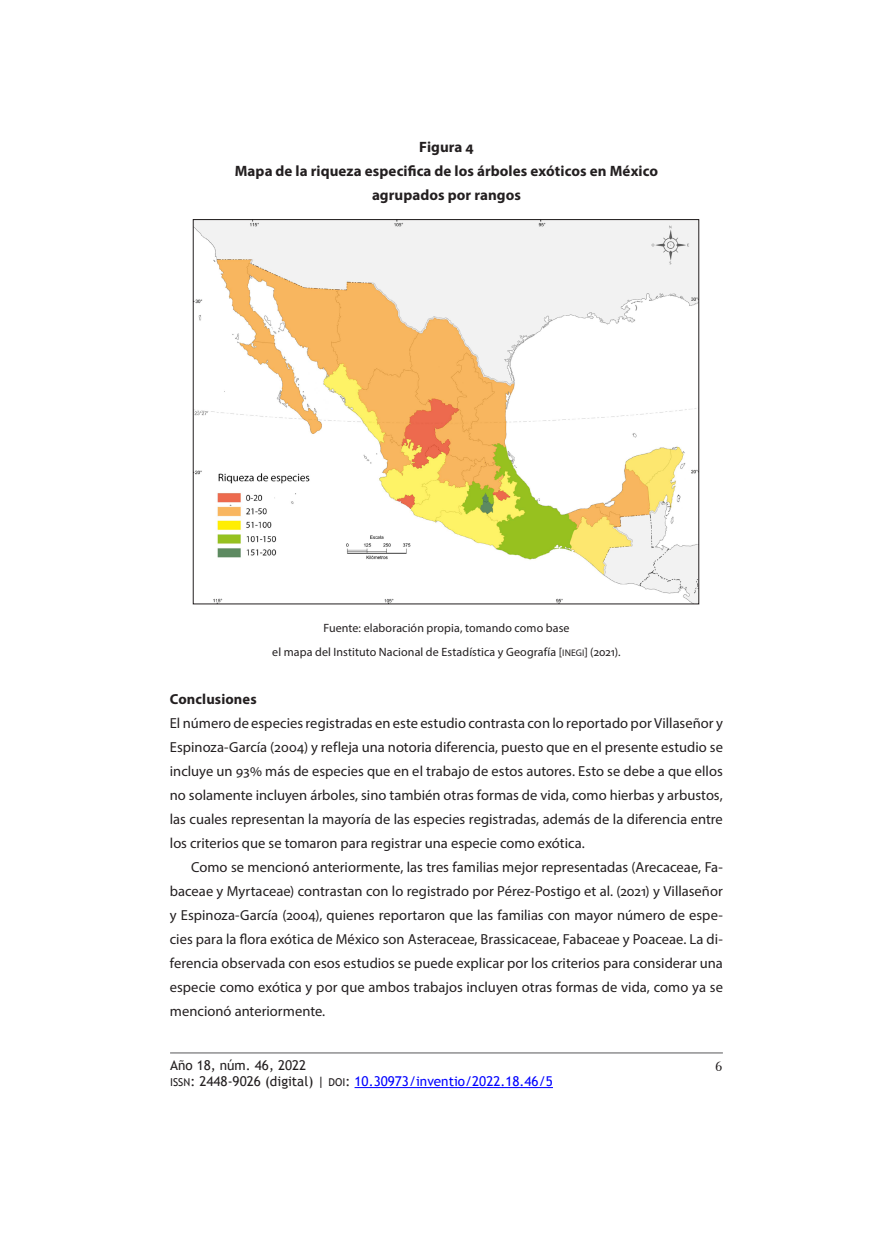
<style>
.page{position:relative;width:893px;height:1234px;background:#fff}
.page>*{position:absolute;margin:0;border:0;box-sizing:border-box;transform-origin:0 0}
.cabeza_figura{font:700 15px "Myriad Pro";letter-spacing:.005em;color:#231f20}
.txt{font:14.55px/24px "Myriad Pro";letter-spacing:.005em;color:#231f20;text-align:justify}
.txt_primero{font:14.55px/24px "Myriad Pro";color:#231f20;text-align:justify}
.subtítulo{font:700 14.55px "Myriad Pro";letter-spacing:.005em;color:#231f20}
.t1{font:14.25px "Baker Signet BT";color:#231f20}
.t2{font:13.5px "Trebuchet MS";color:#00f}
.t3{font:13.5px "Trebuchet MS";color:#231f20}
.fuente_figura{font:12px "Myriad Pro";letter-spacing:.01em;color:#231f20}
.s1{font-family:"Myriad Pro Regular SC800";font-size:9.6px}
.s2{font-family:"Myriad Pro Regular SC800"}
.s3{font-family:"Trebuchet MS SC800";font-size:10.8px;color:#231f20}
.s4{color:#231f20}
</style>
<div class="page">
<hr style="left:355px;top:1086px;width:198px;height:1px;background:#00f">
<hr style="left:170px;top:1052px;width:553px;height:1px;background:#57585a">
<img style="left:195px;top:221px;width:502px;height:381px">
<p class="cabeza_figura" style="left:419px;top:137px;width:56px">Figura 4</p>
<p class="cabeza_figura" style="left:235px;top:161px;width:425px">Mapa de la riqueza especifica de los árboles exóticos en México</p>
<p class="cabeza_figura" style="left:372px;top:185px;width:150px">agrupados por rangos</p>
<p class="fuente_figura" style="left:323px;top:620px;width:248px">Fuente: elaboración propia, tomando como base</p>
<p class="fuente_figura" style="left:272px;top:644px;width:350px">el mapa del Instituto Nacional de Estadística y Geografía [<span class="s1">inegi</span><span class="s2">] (2021).</span></p>
<p class="subtítulo" style="left:170px;top:689px;width:88px">Conclusiones</p>
<p class="txt_primero" style="left:170px;top:710px;width:555px">El número de especies registradas en este estudio contrasta con lo reportado por Villaseñor y Espinoza-García (2004) y refleja una notoria diferencia, puesto que en el presente estudio se incluye un 93% más de especies que en el trabajo de estos autores. Esto se debe a que ellos no solamente incluyen árboles, sino también otras formas de vida, como hierbas y arbustos, las cuales representan la mayoría de las especies registradas, además de la diferencia entre los criterios que se tomaron para registrar una especie como exótica.</p>
<p class="txt" style="left:170px;top:854px;width:555px;text-indent:21px">Como se mencionó anteriormente, las tres familias mejor representadas (Arecaceae, Fa&shy;baceae y Myrtaceae) contrastan con lo registrado por Pérez-Postigo et al. (2021) y Villaseñor y Espinoza-García (2004), quienes reportaron que las familias con mayor número de espe&shy;cies para la flora exótica de México son Asteraceae, Brassicaceae, Fabaceae y Poaceae. La di&shy;ferencia observada con esos estudios se puede explicar por los criterios para considerar una especie como exótica y por que ambos trabajos incluyen otras formas de vida, como ya se mencionó anteriormente.</p>
<p class="t3" style="left:170px;top:1056px;width:138px">Año 18, núm. 46, 2022</p>
<p class="t1" style="left:715px;top:1057px;width:9px">6</p>
<p class="t2" style="left:170px;top:1072px;width:384px"><span class="s3">ISSN</span><span class="s4">: 2448-9026 (digital) |</span> <span class="s3">DOI</span><span class="s4">:</span> 10.30973/inventio/2022.18.46/5</p>
</div>
